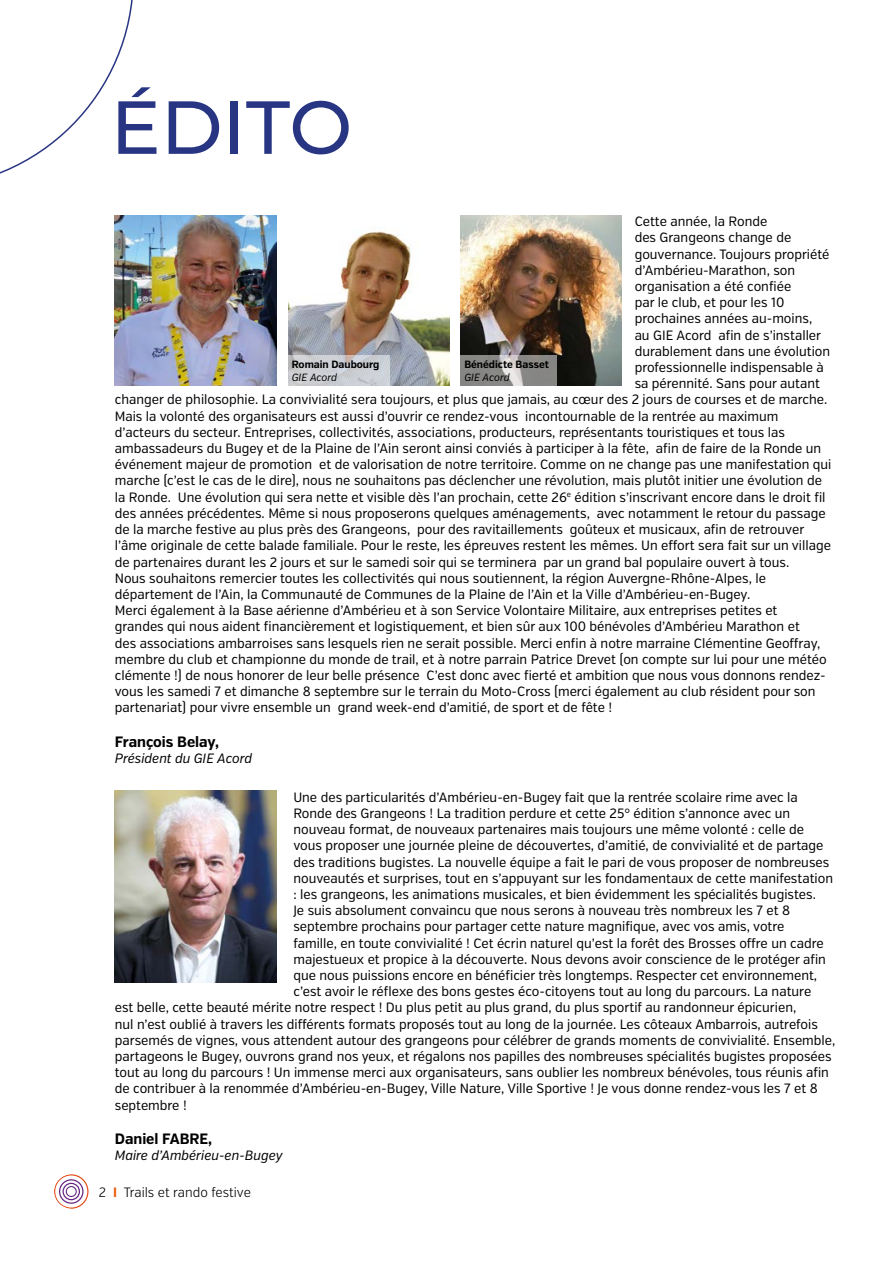
<style>
.page{position:relative;width:893px;height:1263px;background:#fff}
.page>*{position:absolute;margin:0;border:0;box-sizing:border-box;transform-origin:0 0}
.t1{font:500 75px "Montserrat";color:#283583}
.t2{font:700 15px "Verb Cond";color:#000}
.t3{font:13.5px "Verb Cond";color:#000}
.t4{font:italic 13.5px "Verb Cond";color:#000}
.t5{font:300 13.5px "Verb Cond";color:#000}
.t6{font:700 10.5px "Verb Cond";color:#000}
.t7{font:italic 10.5px "Verb Cond";letter-spacing:-.005em;color:#000}
.s1{font-weight:700;color:#ea5b0b}
</style>
<div class="page">
<svg style="left:54px;top:1174px;width:35px;height:35px"></svg>
<div style="left:59px;top:1179px;width:25px;height:25px;border:1px solid #652682;border-radius:50%"></div>
<div style="left:63px;top:1183px;width:17px;height:17px;border:1px solid #652682;border-radius:50%"></div>
<div style="left:66px;top:1186px;width:11px;height:11px;border:1px solid #652682;border-radius:50%"></div>
<img style="left:115px;top:791px;width:161px;height:191px">
<img style="left:115px;top:215px;width:161px;height:171px">
<img style="left:288px;top:231px;width:162px;height:155px">
<img style="left:460px;top:215px;width:162px;height:171px">
<svg style="left:0;top:0;width:133px;height:174px"></svg>
<svg style="left:288px;top:355px;width:101px;height:31px;background:#cbcdd2"></svg>
<svg style="left:460px;top:355px;width:97px;height:31px;background:#959492"></svg>
<h1 class="t1" style="left:111px;top:75px;width:243px">ÉDITO</h1>
<p class="t3" style="left:635px;top:213px;width:134px">Cette année, la Ronde</p>
<p class="t3" style="left:635px;top:230px;width:158px">des Grangeons change de</p>
<p class="t3" style="left:635px;top:246px;width:196px">gouvernance. Toujours propriété</p>
<p class="t3" style="left:635px;top:262px;width:162px">d’Ambérieu-Marathon, son</p>
<p class="t3" style="left:635px;top:278px;width:158px">organisation a été confiée</p>
<p class="t3" style="left:635px;top:294px;width:151px">par le club, et pour les 10</p>
<p class="t3" style="left:635px;top:311px;width:179px">prochaines années au-moins,</p>
<p class="t3" style="left:635px;top:327px;width:188px">au GIE Acord afin de s’installer</p>
<p class="t3" style="left:635px;top:343px;width:197px">durablement dans une évolution</p>
<p class="t3" style="left:635px;top:359px;width:191px">professionnelle indispensable à</p>
<p class="t3" style="left:635px;top:375px;width:187px">sa pérennité. Sans pour autant</p>
<p class="t3" style="left:115px;top:392px;width:714px">changer de philosophie. La convivialité sera toujours, et plus que jamais, au cœur des 2 jours de courses et de marche.</p>
<p class="t3" style="left:115px;top:408px;width:665px">Mais la volonté des organisateurs est aussi d’ouvrir ce rendez-vous incontournable de la rentrée au maximum</p>
<p class="t3" style="left:115px;top:424px;width:672px">d’acteurs du secteur. Entreprises, collectivités, associations, producteurs, représentants touristiques et tous las</p>
<p class="t3" style="left:115px;top:440px;width:708px">ambassadeurs du Bugey et de la Plaine de l’Ain seront ainsi conviés à participer à la fête, afin de faire de la Ronde un</p>
<p class="t3" style="left:115px;top:456px;width:718px">événement majeur de promotion et de valorisation de notre territoire. Comme on ne change pas une manifestation qui</p>
<p class="t3" style="left:115px;top:473px;width:709px">marche (c’est le cas de le dire), nous ne souhaitons pas déclencher une révolution, mais plutôt initier une évolution de</p>
<p class="t3" style="left:115px;top:489px;width:712px">la Ronde. Une évolution qui sera nette et visible dès l’an prochain, cette 26<sup>e</sup> édition s’inscrivant encore dans le droit fil</p>
<p class="t3" style="left:115px;top:505px;width:712px">des années précédentes. Même si nous proposerons quelques aménagements, avec notamment le retour du passage</p>
<p class="t3" style="left:115px;top:521px;width:691px">de la marche festive au plus près des Grangeons, pour des ravitaillements goûteux et musicaux, afin de retrouver</p>
<p class="t3" style="left:115px;top:537px;width:718px">l’âme originale de cette balade familiale. Pour le reste, les épreuves restent les mêmes. Un effort sera fait sur un village</p>
<p class="t3" style="left:115px;top:554px;width:676px">de partenaires durant les 2 jours et sur le samedi soir qui se terminera par un grand bal populaire ouvert à tous.</p>
<p class="t3" style="left:115px;top:570px;width:653px">Nous souhaitons remercier toutes les collectivités qui nous soutiennent, la région Auvergne-Rhône-Alpes, le</p>
<p class="t3" style="left:115px;top:586px;width:637px">département de l’Ain, la Communauté de Communes de la Plaine de l’Ain et la Ville d’Ambérieu-en-Bugey.</p>
<p class="t3" style="left:115px;top:602px;width:664px">Merci également à la Base aérienne d’Ambérieu et à son Service Volontaire Militaire, aux entreprises petites et</p>
<p class="t3" style="left:115px;top:618px;width:687px">grandes qui nous aident financièrement et logistiquement, et bien sûr aux 100 bénévoles d’Ambérieu Marathon et</p>
<p class="t3" style="left:115px;top:635px;width:707px">des associations ambarroises sans lesquels rien ne serait possible. Merci enfin à notre marraine Clémentine Geoffray,</p>
<p class="t3" style="left:115px;top:651px;width:714px">membre du club et championne du monde de trail, et à notre parrain Patrice Drevet (on compte sur lui pour une météo</p>
<p class="t3" style="left:115px;top:667px;width:712px">clémente !) de nous honorer de leur belle présence C’est donc avec fierté et ambition que nous vous donnons rendez-</p>
<p class="t3" style="left:115px;top:683px;width:702px">vous les samedi 7 et dimanche 8 septembre sur le terrain du Moto-Cross (merci également au club résident pour son</p>
<p class="t3" style="left:115px;top:699px;width:499px">partenariat) pour vivre ensemble un grand week-end d’amitié, de sport et de fête !</p>
<p class="t2" style="left:115px;top:732px;width:106px">François Belay,</p>
<p class="t4" style="left:115px;top:750px;width:139px">Président du GIE Acord</p>
<p class="t6" style="left:292px;top:358px;width:89px">Romain Daubourg</p>
<p class="t7" style="left:292px;top:371px;width:47px">GIE Acord</p>
<p class="t6" style="left:464px;top:358px;width:86px">Bénédicte Basset</p>
<p class="t7" style="left:464px;top:371px;width:47px">GIE Acord</p>
<p class="t3" style="left:293px;top:789px;width:506px">Une des particularités d’Ambérieu-en-Bugey fait que la rentrée scolaire rime avec la</p>
<p class="t3" style="left:293px;top:805px;width:498px">Ronde des Grangeons ! La tradition perdure et cette 25° édition s’annonce avec un</p>
<p class="t3" style="left:293px;top:821px;width:512px">nouveau format, de nouveaux partenaires mais toujours une même volonté : celle de</p>
<p class="t3" style="left:293px;top:838px;width:532px">vous proposer une journée pleine de découvertes, d’amitié, de convivialité et de partage</p>
<p class="t3" style="left:293px;top:854px;width:537px">des traditions bugistes. La nouvelle équipe a fait le pari de vous proposer de nombreuses</p>
<p class="t3" style="left:293px;top:870px;width:541px">nouveautés et surprises, tout en s’appuyant sur les fondamentaux de cette manifestation</p>
<p class="t3" style="left:293px;top:886px;width:524px">: les grangeons, les animations musicales, et bien évidemment les spécialités bugistes.</p>
<p class="t3" style="left:293px;top:902px;width:498px">Je suis absolument convaincu que nous serons à nouveau très nombreux les 7 et 8</p>
<p class="t3" style="left:293px;top:919px;width:492px">septembre prochains pour partager cette nature magnifique, avec vos amis, votre</p>
<p class="t3" style="left:293px;top:935px;width:532px">famille, en toute convivialité ! Cet écrin naturel qu’est la forêt des Brosses offre un cadre</p>
<p class="t3" style="left:293px;top:951px;width:534px">majestueux et propice à la découverte. Nous devons avoir conscience de le protéger afin</p>
<p class="t3" style="left:293px;top:967px;width:525px">que nous puissions encore en bénéficier très longtemps. Respecter cet environnement,</p>
<p class="t3" style="left:293px;top:983px;width:519px">c’est avoir le réflexe des bons gestes éco-citoyens tout au long du parcours. La nature</p>
<p class="t3" style="left:115px;top:1000px;width:683px">est belle, cette beauté mérite notre respect ! Du plus petit au plus grand, du plus sportif au randonneur épicurien,</p>
<p class="t3" style="left:115px;top:1016px;width:705px">nul n’est oublié à travers les différents formats proposés tout au long de la journée. Les côteaux Ambarrois, autrefois</p>
<p class="t3" style="left:115px;top:1032px;width:722px">parsemés de vignes, vous attendent autour des grangeons pour célébrer de grands moments de convivialité. Ensemble,</p>
<p class="t3" style="left:115px;top:1048px;width:718px">partageons le Bugey, ouvrons grand nos yeux, et régalons nos papilles des nombreuses spécialités bugistes proposées</p>
<p class="t3" style="left:115px;top:1064px;width:716px">tout au long du parcours ! Un immense merci aux organisateurs, sans oublier les nombreux bénévoles, tous réunis afin</p>
<p class="t3" style="left:115px;top:1081px;width:704px">de contribuer à la renommée d’Ambérieu-en-Bugey, Ville Nature, Ville Sportive ! Je vous donne rendez-vous les 7 et 8</p>
<p class="t3" style="left:115px;top:1097px;width:73px">septembre !</p>
<p class="t2" style="left:115px;top:1129px;width:99px">Daniel FABRE,</p>
<p class="t4" style="left:115px;top:1147px;width:169px">Maire d’Ambérieu-en-Bugey</p>
<p class="t5" style="left:99px;top:1184px;width:154px">2 <span class="s1">I</span> Trails et rando festive</p>
</div>
